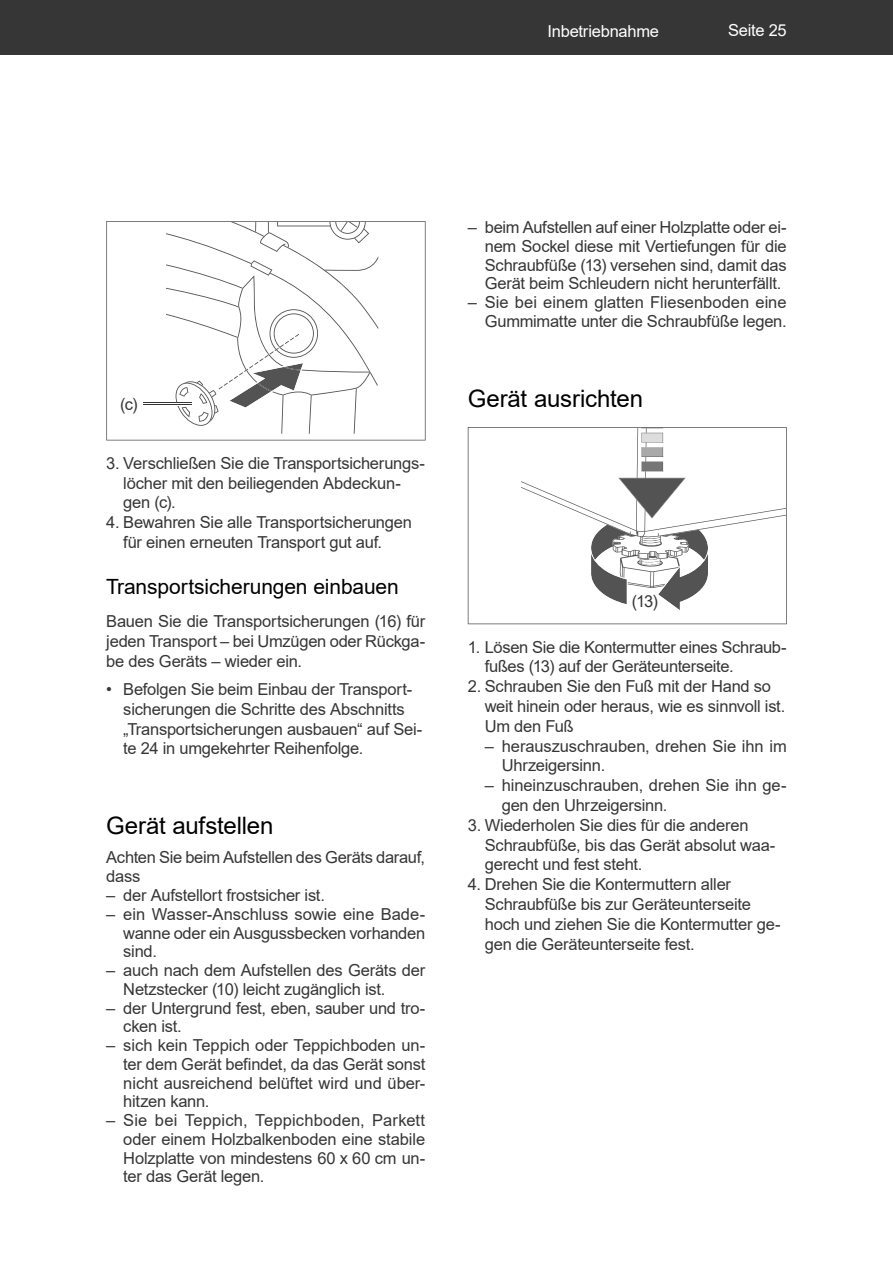
<style>
.page{position:relative;width:893px;height:1263px;background:#fff}
.page>*{position:absolute;margin:0;border:0;box-sizing:border-box;transform-origin:0 0}
.t1{font:24px "Arial";letter-spacing:-.005em;color:#000}
.t2{font:21px "Arial";letter-spacing:-.005em;color:#000}
.t3{font:16.5px/19.8px "Arial";letter-spacing:-.015em;color:#363636}
.t4{font:16.5px "Arial";letter-spacing:-.015em;color:#fff}
</style>
<div class="page">
<div style="left:0;top:0;width:893px;height:54px;background:#363636"></div>
<svg style="left:106px;top:221px;width:320px;height:219px"></svg>
<hr style="left:143px;top:403px;width:49px;height:3px;background:#363636">
<hr style="left:143px;top:403px;width:49px;height:1px;background:#fff">
<hr style="left:143px;top:405px;width:49px;height:1px;background:#fff">
<svg style="left:468px;top:427px;width:319px;height:197px"></svg>
<img style="left:639px;top:537px;width:22px;height:28px">
<p class="t4" style="left:548px;top:22px;width:113px">Inbetriebnahme</p>
<p class="t4" style="left:728px;top:21px;width:60px">Seite 25</p>
<p class="t3" style="left:120px;top:395px;width:19px">(c)</p>
<p class="t3" style="left:123px;top:453px;width:303px;text-indent:-17px">3. Verschließen Sie die Transportsicherungs&shy;löcher mit den beiliegenden Abdeckun&shy;gen (c).</p>
<p class="t3" style="left:123px;top:513px;width:290px;text-indent:-17px">4. Bewahren Sie alle Transportsicherungen für einen erneuten Transport gut auf.</p>
<p class="t2" style="left:106px;top:575px;width:294px">Transportsicherungen einbauen</p>
<p class="t3" style="left:106px;top:611px;width:320px;text-align:justify">Bauen Sie die Transportsicherungen (16) für jeden Transport – bei Um zü gen oder Rückga&shy;be des Geräts – wie der ein.</p>
<p class="t3" style="left:123px;top:679px;width:300px;text-indent:-17px">• Befolgen Sie beim Einbau der Transport&shy;sicherungen die Schritte des Abschnitts „Transportsicherungen ausbauen“ auf Sei&shy;te 24 in umgekehrter Reihenfolge.</p>
<h1 class="t1" style="left:106px;top:812px;width:169px">Gerät aufstellen</h1>
<p class="t3" style="left:106px;top:847px;width:320px">Achten Sie beim Aufstellen des Geräts darauf, dass</p>
<p class="t3" style="left:106px;top:885px;width:220px">– der Aufstellort frostsicher ist.</p>
<p class="t3" style="left:123px;top:905px;width:303px;line-height:18.8px;text-align:justify;text-indent:-17px">– ein Was ser-An schluss sowie eine Bade&shy;wanne oder ein Aus guss bec ken vorhanden sind.</p>
<p class="t3" style="left:123px;top:961px;width:303px;line-height:18.8px;text-indent:-17px">– auch nach dem Aufstellen des Geräts der<br>Netzstecker (10) leicht zu gäng lich ist.</p>
<p class="t3" style="left:123px;top:998px;width:303px;line-height:18.8px;text-indent:-17px">– der Untergrund fest, eben, sauber und tro&shy;cken ist.</p>
<p class="t3" style="left:123px;top:1036px;width:304px;line-height:18.8px;text-align:justify;text-indent:-17px">– sich kein Teppich oder Teppichboden un&shy;ter dem Gerät befindet, da das Gerät sonst nicht ausreichend belüftet wird und über&shy;hitzen kann.</p>
<p class="t3" style="left:123px;top:1111px;width:303px;line-height:18.8px;text-align:justify;text-indent:-17px">– Sie bei Teppich, Teppichboden, Parkett oder einem Holzbalkenboden eine stabile Holzplatte von mindestens 60 x 60 cm un&shy;ter das Gerät le gen.</p>
<p class="t3" style="left:485px;top:218px;width:303px;line-height:18.8px;text-align:justify;text-indent:-17px">– beim Aufstellen auf einer Holzplatte oder ei&shy;nem Sockel diese mit Ver tie fun gen für die Schraub fü ße (13) versehen sind, damit das Gerät beim Schleu dern nicht her un ter fällt.</p>
<p class="t3" style="left:468px;top:293px;width:320px;line-height:18.8px;text-align:right">– Sie bei einem glatten Fliesenboden eine<br>Gummimatte unter die Schraubfüße legen.</p>
<h1 class="t1" style="left:468px;top:385px;width:177px">Gerät ausrichten</h1>
<p class="t3" style="left:632px;top:592px;width:28px">(13)</p>
<p class="t3" style="left:485px;top:637px;width:303px;text-indent:-17px">1. Lösen Sie die Konter mutter ei nes Schraub&shy;fußes (13) auf der Geräteunterseite.</p>
<p class="t3" style="left:485px;top:676px;width:302px;text-indent:-17px">2. Schrauben Sie den Fuß mit der Hand so weit hin ein oder heraus, wie es sinnvoll ist.<br>Um den Fuß</p>
<p class="t3" style="left:502px;top:736px;width:287px;text-indent:-17px">– herauszuschrauben, drehen Sie ihn im<br>Uhrzeigersinn.</p>
<p class="t3" style="left:502px;top:775px;width:286px;text-indent:-17px">– hineinzuschrauben, drehen Sie ihn ge&shy;gen den Uhrzeigersinn.</p>
<p class="t3" style="left:485px;top:815px;width:292px;text-indent:-17px">3. Wiederholen Sie dies für die anderen<br>Schraubfüße, bis das Gerät absolut waa&shy;gerecht und fest steht.</p>
<p class="t3" style="left:485px;top:874px;width:297px;text-indent:-17px">4. Drehen Sie die Konter muttern aller Schraubfüße bis zur Geräteunterseite hoch und ziehen Sie die Kontermutter ge&shy;gen die Geräteunterseite fest.</p>
</div>
